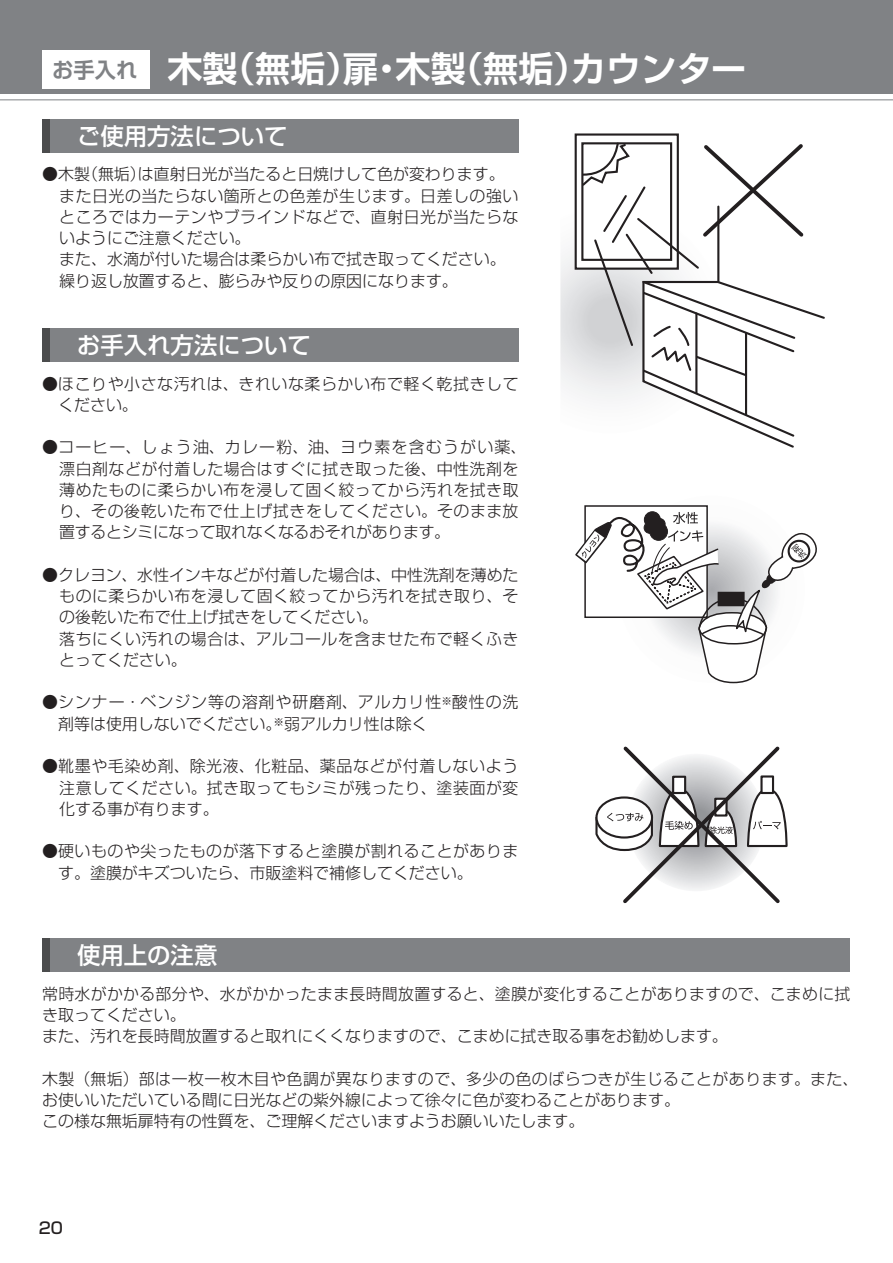
<style>
.page{position:relative;width:893px;height:1263px;background:#fff}
.page>*{position:absolute;margin:0;border:0;box-sizing:border-box;transform-origin:0 0}
.t1{font:700 35.1px "Shin Go Pro De";color:#fff}
.t2{font:500 23.4px "Shin Go Pro";color:#fff}
.t3{font:700 21.3px "Shin Go Pro De";color:#808285}
.t4{font:300 15.9px/21.3px "Shin Go Pro";letter-spacing:.015em;color:#231f20}
.t5{font:300 15.9px/21.3px "Shin Go Pro";letter-spacing:.035em;color:#231f20}
.t6{font:500 15.9px "Shin Go Pro";color:#231f20}
.t7{font:300 10.65px "Shin Go Pro";color:#231f20}
</style>
<div class="page">
<div style="left:0;top:0;width:893px;height:94px;background:#808285"></div>
<hr style="left:0;top:99px;width:893px;height:1px;background:#808285">
<div style="left:42px;top:119px;width:477px;height:34px;background:#808285"></div>
<div style="left:42px;top:119px;width:8px;height:34px;background:#4b4c4d"></div>
<div style="left:42px;top:938px;width:808px;height:34px;background:#808285"></div>
<div style="left:42px;top:938px;width:8px;height:34px;background:#4b4c4d"></div>
<div style="left:42px;top:328px;width:477px;height:34px;background:#808285"></div>
<div style="left:42px;top:328px;width:8px;height:34px;background:#4b4c4d"></div>
<div style="left:575px;top:133px;width:104px;height:137px;border:2px solid #231f20"></div>
<svg style="left:560px;top:141px;width:265px;height:307px"></svg>
<div style="left:584px;top:505px;width:124px;height:113px;border:2px solid #231f20"></div>
<svg style="left:575px;top:511px;width:242px;height:173px"></svg>
<svg style="left:595px;top:746px;width:193px;height:158px"></svg>
<div style="left:43px;top:50px;width:107px;height:39px;background:#fff"></div>
<h3 class="t3" style="left:52px;top:52px;width:87px">お手入れ</h3>
<h1 class="t1" style="left:220px;top:40px;width:159px">（無垢扉）</h1>
<h1 class="t1" style="left:448px;top:40px;width:142px">（無垢）</h1>
<h1 class="t1" style="left:168px;top:40px;width:72px">木製</h1>
<h1 class="t1" style="left:396px;top:40px;width:72px">木製</h1>
<h1 class="t1" style="left:571px;top:40px;width:177px">カウンター</h1>
<h1 class="t1" style="left:369px;top:40px;width:37px">・</h1>
<h2 class="t2" style="left:77px;top:117px;width:212px">ご使用方法について</h2>
<p class="t4" style="left:138px;top:162px;width:368px">は直射日光が当たると日焼けして色が変わります。</p>
<p class="t4" style="left:82px;top:162px;width:65px">（無垢）</p>
<p class="t4" style="left:59px;top:162px;width:461px;text-indent:-17px">●木製<br>また日光の当たらない箇所との色差が生じます。日差しの強いところではカーテンやブラインドなどで、直射日光が当たらないようにご注意ください。<br>また、水滴が付いた場合は柔らかい布で拭き取ってください。繰り返し放置すると、膨らみや反りの原因になります。</p>
<h2 class="t2" style="left:77px;top:326px;width:235px">お手入れ方法について</h2>
<p class="t5" style="left:42px;top:371px;width:478px">●ほこりや小さな汚れは、きれいな柔らかい布で軽く乾拭きして　ください。</p>
<p class="t4" style="left:59px;top:435px;width:469px;text-indent:-17px">●コーヒー、しょう油、カレー粉、油、ヨウ素を含むうがい薬、漂白剤などが付着した場合はすぐに拭き取った後、中性洗剤を薄めたものに柔らかい布を浸して固く絞ってから汚れを拭き取り、その後乾いた布で仕上げ拭きをしてください。そのまま放置するとシミになって取れなくなるおそれがあります。</p>
<p class="t4" style="left:59px;top:562px;width:461px;text-indent:-17px">●クレヨン、水性インキなどが付着した場合は、中性洗剤を薄めたものに柔らかい布を浸して固く絞ってから汚れを拭き取り、その後乾いた布で仕上げ拭きをしてください。<br>落ちにくい汚れの場合は、アルコールを含ませた布で軽くふきとってください。</p>
<p class="t4" style="left:452px;top:690px;width:68px">酸性の洗</p>
<p class="t4" style="left:42px;top:690px;width:401px">●シンナー・ベンジン等の溶剤や研磨剤、アルカリ性　剤等は使用しないでください。<sup>※</sup>弱アルカリ性は除く</p>
<p class="t4" style="left:59px;top:754px;width:461px;text-align:justify;text-indent:-17px">●靴墨や毛染め剤、除光液、化粧品、薬品などが付着しないよう注意してください。拭き取ってもシミが残ったり、塗装面が変化する事が有ります。</p>
<p class="t4" style="left:42px;top:839px;width:478px">●硬いものや尖ったものが落下すると塗膜が割れることがありま　す。塗膜がキズついたら、市販塗料で補修してください。</p>
<p class="t7" style="left:441px;top:692px;width:12px">※</p>
<h2 class="t2" style="left:77px;top:936px;width:142px">使用上の注意</h2>
<p class="t4" style="left:42px;top:981px;width:810px">常時水がかかる部分や、水がかかったまま長時間放置すると、塗膜が変化することがありますので、こまめに拭き取ってください。<br>また、汚れを長時間放置すると取れにくくなりますので、こまめに拭き取る事をお勧めします。</p>
<p class="t4" style="left:42px;top:1066px;width:818px">木製（無垢）部は一枚一枚木目や色調が異なりますので、多少の色のばらつきが生じることがあります。また、お使いいただいている間に日光などの紫外線によって徐々に色が変わることがあります。<br>この様な無垢扉特有の性質を、ご理解くださいますようお願いいたします。</p>
<p class="t6" style="left:39px;top:1215px;width:26px">20</p>
</div>
